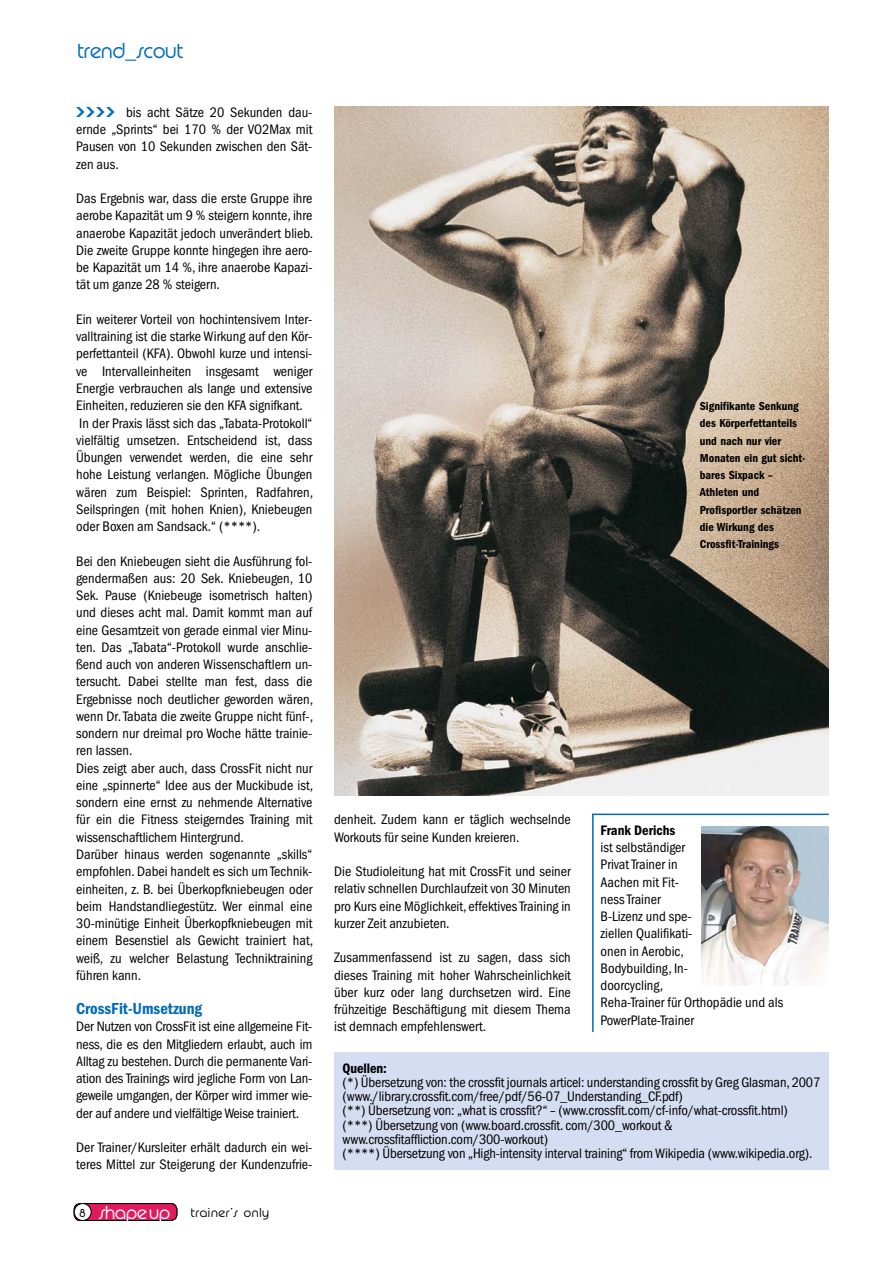
<style>
.page{position:relative;width:893px;height:1263px;background:#fff}
.page>*{position:absolute;margin:0;border:0;box-sizing:border-box;transform-origin:0 0}
.t1{font:22.5px "Pump D Ligh";color:#006cb7}
.t2{font:16.5px "ITC Franklin Gothic Std Dm Cd";color:#006cb7}
.t3{font:condensed 14.25px/17.2px "ITC Franklin Gothic Std";color:#000}
.t4{font:14.25px "ITC Franklin Gothic Std Dm Cd";color:#000}
.t5{font:13.5px "Pump D Ligh";letter-spacing:.05em;color:#000}
.t6{font:12px/17.2px "ITC Franklin Gothic Std Dm Cd";color:#000}
.t7{font:700 12px "Arrowdyn";color:#006cb7}
.t8{font:12px "Pump D Ligh";color:#000}
.s1{font-size:19.65px;color:#fff}
</style>
<div class="page">
<div style="left:74px;top:1203px;width:103px;height:17px;background:#e2195b;border-radius:6px"></div>
<div style="left:74px;top:1203px;width:103px;height:17px;border:1px solid #000;border-radius:6px"></div>
<div style="left:74px;top:1203px;width:17px;height:17px;background:#fff;border-radius:50%"></div>
<div style="left:74px;top:1203px;width:17px;height:17px;border:1px solid #000;border-radius:50%"></div>
<img style="left:334px;top:106px;width:495px;height:689px">
<div style="left:334px;top:1052px;width:495px;height:117px;background:#d4ddf1"></div>
<hr style="left:592px;top:814px;width:2px;height:218px;background:#006cb7">
<hr style="left:592px;top:813px;width:237px;height:2px;background:#006cb7">
<img style="left:701px;top:826px;width:128px;height:159px">
<h1 class="t1" style="left:78px;top:38px;width:107px">trend_scout</h1>
<p class="t7" style="left:76px;top:106px;width:41px">CCCC</p>
<p class="t3" style="left:76px;top:104px;width:238px;text-align:justify;text-indent:50px">bis acht Sätze 20 Sekunden dau&shy;ernde „Sprints“ bei 170 % der VO2Max mit Pausen von 10 Sekunden zwischen den Sät&shy;zen aus.</p>
<p class="t3" style="left:76px;top:190px;width:238px;text-align:justify">Das Ergebnis war, dass die erste Gruppe ihre aerobe Kapazität um 9 % steigern konnte, ihre anaerobe Kapazität jedoch unverändert blieb.<br>Die zweite Gruppe konnte hingegen ihre aero&shy;be Kapazität um 14 %, ihre anaerobe Kapazi&shy;tät um ganze 28 % steigern.</p>
<p class="t3" style="left:76px;top:311px;width:238px">Ein weiterer Vorteil von hochintensivem Inter&shy;valltraining ist die starke Wirkung auf den Kör&shy;perfettanteil (KFA). Obwohl kurze und intensi&shy;ve Intervalleinheiten insgesamt weniger Energie verbrauchen als lange und extensive Einheiten, reduzieren sie den KFA signifkant.<br>In der Praxis lässt sich das „Tabata-Protokoll“ vielfältig umsetzen. Entscheidend ist, dass Übungen verwendet werden, die eine sehr hohe Leistung verlangen. Mögliche Übungen wären zum Beispiel: Sprinten, Radfahren, Seilspringen (mit hohen Knien), Kniebeugen oder Boxen am Sandsack.“ (****).</p>
<p class="t3" style="left:76px;top:552px;width:238px">Bei den Kniebeugen sieht die Ausführung fol&shy;gendermaßen aus: 20 Sek. Kniebeugen, 10<br>Sek. Pause (Kniebeuge isometrisch halten) und dieses acht mal. Damit kommt man auf eine Gesamtzeit von gerade einmal vier Minu&shy;ten. Das „Tabata“-Protokoll wurde anschlie&shy;ßend auch von anderen Wissenschaftlern un&shy;tersucht. Dabei stellte man fest, dass die Ergebnisse noch deutlicher geworden wären, wenn Dr. Tabata die zweite Gruppe nicht fünf-, sondern nur dreimal pro Woche hätte trainie&shy;ren lassen.<br>Dies zeigt aber auch, dass CrossFit nicht nur eine „spinnerte“ Idee aus der Muckibude ist, sondern eine ernst zu nehmende Alternative für ein die Fitness steigerndes Training mit wissenschaftlichem Hintergrund.<br>Darüber hinaus werden sogenannte „skills“ empfohlen. Dabei handelt es sich um Technik&shy;einheiten, z. B. bei Überkopfkniebeugen oder beim Handstandliegestütz. Wer einmal eine 30-minütige Einheit Überkopfkniebeugen mit einem Besenstiel als Gewicht trainiert hat, weiß, zu welcher Belastung Techniktraining führen kann.</p>
<p class="t2" style="left:76px;top:999px;width:128px">CrossFit-Umsetzung</p>
<p class="t3" style="left:76px;top:1018px;width:238px;text-align:justify">Der Nutzen von CrossFit ist eine allgemeine Fit&shy;ness, die es den Mitgliedern erlaubt, auch im Alltag zu bestehen. Durch die permanente Vari&shy;ation des Trainings wird jegliche Form von Lan&shy;geweile umgangen, der Körper wird immer wie&shy;der auf andere und vielfältige Weise trainiert.</p>
<p class="t3" style="left:76px;top:1139px;width:238px">Der Trainer/Kursleiter erhält dadurch ein wei&shy;teres Mittel zur Steigerung der Kundenzufrie-</p>
<p class="t8" style="left:80px;top:1207px;width:8px">8</p>
<p class="t5" style="left:99px;top:1205px;width:172px"><span class="s1">shapeup</span> trainer’s only</p>
<p class="t6" style="left:700px;top:398px;width:107px">Signifikante Senkung des Körperfettanteils und nach nur vier<br>Monaten ein gut sicht&shy;bares Sixpack –<br>Athleten und<br>Profisportler schätzen die Wirkung des<br>Crossfit-Trainings</p>
<p class="t3" style="left:334px;top:811px;width:238px">denheit. Zudem kann er täglich wechselnde<br>Workouts für seine Kunden kreieren.</p>
<p class="t3" style="left:334px;top:863px;width:238px;text-align:justify">Die Studioleitung hat mit CrossFit und seiner relativ schnellen Durchlaufzeit von 30 Minuten pro Kurs eine Möglichkeit, effektives Training in kurzer Zeit anzubieten.</p>
<p class="t3" style="left:334px;top:949px;width:238px;text-align:justify">Zusammenfassend ist zu sagen, dass sich dieses Training mit hoher Wahrscheinlichkeit über kurz oder lang durchsetzen wird. Eine frühzeitige Beschäftigung mit diesem Thema ist demnach empfehlenswert.</p>
<p class="t4" style="left:601px;top:822px;width:76px">Frank Derichs</p>
<p class="t3" style="left:601px;top:839px;width:184px">ist selbständiger<br>Privat Trainer in<br>Aachen mit Fit-<br>ness Trainer<br>B-Lizenz und spe-<br>ziellen Qualifikati-<br>onen in Aerobic,<br>Bodybuilding, In-<br>doorcycling,<br>Reha-Trainer für Orthopädie und als<br>PowerPlate-Trainer</p>
<p class="t4" style="left:343px;top:1060px;width:46px">Quellen:</p>
<p class="t3" style="left:343px;top:1075px;width:479px;line-height:14.2px">(*) Übersetzung von: the crossfit journals articel: understanding crossfit by Greg Glasman, 2007 (www./library.crossfit.com/free/pdf/56-07_Understanding_CF.pdf)<br>(**) Übersetzung von: „what is crossfit?“ – (www.crossfit.com/cf-info/what-crossfit.html) (***) Übersetzung von (www.board.crossfit. com/300_workout &amp; www.crossfitaffliction.com/300-workout)<br>(****) Übersetzung von „High-intensity interval training“ from Wikipedia (www.wikipedia.org).</p>
</div>
